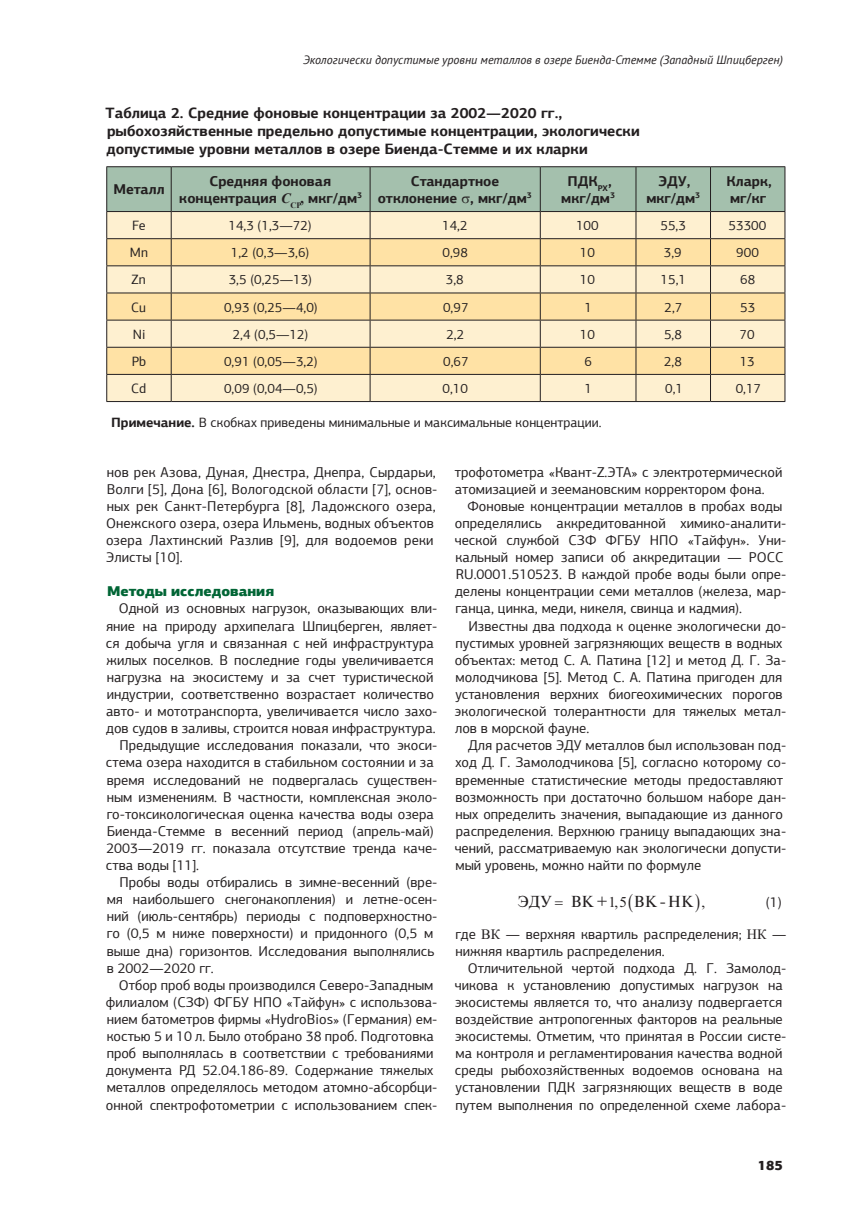
<style>
.page{position:relative;width:868px;height:1208px;background:#fff}
.page>*{position:absolute;margin:0;border:0;box-sizing:border-box;transform-origin:0 0}
.t1{font:700 15px/18px "PF Agora Sans Pro";color:#231f20}
.t2{font:15px "Newton C";letter-spacing:.005em;color:#231f20}
.t3{font:15px "Times New Roman";color:#231f20}
.t4{font:14.25px/17.1px "PF Agora Sans Pro";color:#231f20}
.t5{font:700 14.25px/17.1px "PF Agora Sans Pro";color:#231f20;text-align:center}
.t6{font:900 14.25px "PF Agora Sans Pro";color:#006535}
.t7{font:13.5px "PF Agora Sans Pro";color:#231f20}
.t8{font:900 13.5px "PF Agora Sans Pro";color:#231f20}
.t9{font:italic 12px "PT Sans";color:#231f20}
.s1{font-family:"Times New Roman";font-style:italic}
.s2{font-family:"Times New Roman"}
.s3{font-weight:700}
</style>
<div class="page">
<hr style="left:106px;top:166px;width:65px;height:1px;background:#231f20">
<hr style="left:171px;top:166px;width:199px;height:1px;background:#231f20">
<hr style="left:370px;top:166px;width:170px;height:1px;background:#231f20">
<hr style="left:540px;top:166px;width:96px;height:1px;background:#231f20">
<hr style="left:636px;top:166px;width:74px;height:1px;background:#231f20">
<hr style="left:710px;top:166px;width:75px;height:1px;background:#231f20">
<hr style="left:106px;top:401px;width:65px;height:1px;background:#231f20">
<hr style="left:171px;top:401px;width:199px;height:1px;background:#231f20">
<hr style="left:370px;top:401px;width:170px;height:1px;background:#231f20">
<hr style="left:540px;top:401px;width:96px;height:1px;background:#231f20">
<hr style="left:636px;top:401px;width:74px;height:1px;background:#231f20">
<hr style="left:710px;top:401px;width:75px;height:1px;background:#231f20">
<svg style="left:106px;top:167px;width:679px;height:234px;background:#e4d9b4"></svg>
<p class="t9" style="left:303px;top:52px;width:481px">Экологически допустимые уровни металлов в озере Биенда-Стемме (Западный Шпицберген)</p>
<p class="t1" style="left:105px;top:103px;width:535px">Таблица 2. Средние фоновые концентрации за 2002—2020 гг., рыбохозяйственные предельно допустимые концентрации, экологически допустимые уровни металлов в озере Биенда-Стемме и их кларки</p>
<p class="t5" style="left:113px;top:181px;width:52px">Металл</p>
<p class="t5" style="left:179px;top:172px;width:184px">Средняя фоновая концентрация <span class="s1">С</span><sub>СР</sub><span class="s2">,</span> мкг/дм<sup>3</sup></p>
<p class="t5" style="left:377px;top:172px;width:155px">Стандартное отклонение , мкг/дм<sup>3</sup></p>
<p class="t5" style="left:561px;top:172px;width:55px">ПДК<sub>РХ</sub>, мкг/дм<sup>3</sup></p>
<p class="t5" style="left:646px;top:172px;width:55px">ЭДУ, мкг/дм<sup>3</sup></p>
<p class="t5" style="left:726px;top:172px;width:47px;text-align:left">Кларк, мг/кг</p>
<p class="t7" style="left:132px;top:217px;width:15px">Fe</p>
<p class="t7" style="left:228px;top:217px;width:85px">14,3 (1,3—72)</p>
<p class="t7" style="left:442px;top:217px;width:27px">14,2</p>
<p class="t7" style="left:576px;top:217px;width:24px">100</p>
<p class="t7" style="left:660px;top:217px;width:27px">55,3</p>
<p class="t7" style="left:728px;top:217px;width:39px">53300</p>
<p class="t7" style="left:130px;top:245px;width:20px">Mn</p>
<p class="t7" style="left:231px;top:245px;width:80px">1,2 (0,3—3,6)</p>
<p class="t7" style="left:442px;top:245px;width:27px">0,98</p>
<p class="t7" style="left:580px;top:245px;width:17px">10</p>
<p class="t7" style="left:663px;top:245px;width:19px">3,9</p>
<p class="t7" style="left:736px;top:245px;width:24px">900</p>
<p class="t7" style="left:131px;top:272px;width:16px">Zn</p>
<p class="t7" style="left:229px;top:272px;width:85px">3,5 (0,25—13)</p>
<p class="t7" style="left:446px;top:272px;width:19px">3,8</p>
<p class="t7" style="left:580px;top:272px;width:17px">10</p>
<p class="t7" style="left:660px;top:272px;width:27px">15,1</p>
<p class="t7" style="left:740px;top:272px;width:17px">68</p>
<p class="t7" style="left:131px;top:299px;width:16px">Cu</p>
<p class="t7" style="left:224px;top:299px;width:95px">0,93 (0,25—4,0)</p>
<p class="t7" style="left:443px;top:299px;width:27px">0,97</p>
<p class="t7" style="left:584px;top:299px;width:9px">1</p>
<p class="t7" style="left:664px;top:299px;width:19px">2,7</p>
<p class="t7" style="left:740px;top:299px;width:17px">53</p>
<p class="t7" style="left:133px;top:326px;width:14px">Ni</p>
<p class="t7" style="left:233px;top:326px;width:77px">2,4 (0,5—12)</p>
<p class="t7" style="left:446px;top:326px;width:19px">2,2</p>
<p class="t7" style="left:580px;top:326px;width:17px">10</p>
<p class="t7" style="left:664px;top:326px;width:19px">5,8</p>
<p class="t7" style="left:739px;top:326px;width:17px">70</p>
<p class="t7" style="left:132px;top:353px;width:16px">Pb</p>
<p class="t7" style="left:224px;top:353px;width:95px">0,91 (0,05—3,2)</p>
<p class="t7" style="left:443px;top:353px;width:27px">0,67</p>
<p class="t7" style="left:584px;top:353px;width:9px">6</p>
<p class="t7" style="left:664px;top:353px;width:19px">2,8</p>
<p class="t7" style="left:739px;top:353px;width:17px">13</p>
<p class="t7" style="left:131px;top:380px;width:17px">Cd</p>
<p class="t7" style="left:224px;top:380px;width:95px">0,09 (0,04—0,5)</p>
<p class="t7" style="left:442px;top:380px;width:27px">0,10</p>
<p class="t7" style="left:584px;top:380px;width:9px">1</p>
<p class="t7" style="left:665px;top:380px;width:19px">0,1</p>
<p class="t7" style="left:735px;top:380px;width:27px">0,17</p>
<p class="t7" style="left:111px;top:414px;width:492px"><span class="s3">Примечание.</span> В скобках приведены минимальные и максимальные концентрации.</p>
<p class="t4" style="left:106px;top:463px;width:333px">нов рек Азова, Дуная, Днестра, Днепра, Сырдарьи, Волги [5], Дона [6], Вологодской области [7], основ&shy;ных рек Санкт-Петербурга [8], Ладожского озера, Онежского озера, озера Ильмень, водных объектов озера Лахтинский Разлив [9], для водоемов реки Элисты [10].</p>
<p class="t6" style="left:107px;top:582px;width:169px">Методы исследования</p>
<p class="t4" style="left:119px;top:600px;width:320px">Одной из основных нагрузок, оказывающих вли-</p>
<p class="t4" style="left:106px;top:617px;width:333px">яние на природу архипелага Шпицберген, являет-</p>
<p class="t4" style="left:106px;top:634px;width:329px">ся добыча угля и связанная с ней инфраструктура</p>
<p class="t4" style="left:107px;top:651px;width:328px">жилых поселков. В последние годы увеличивается</p>
<p class="t4" style="left:107px;top:668px;width:328px">нагрузка на экосистему и за счет туристической</p>
<p class="t4" style="left:107px;top:685px;width:329px">индустрии, соответственно возрастает количество</p>
<p class="t4" style="left:106px;top:702px;width:333px">авто- и мототранспорта, увеличивается число захо-</p>
<p class="t4" style="left:106px;top:720px;width:331px">дов судов в заливы, строится новая инфраструктура.</p>
<p class="t4" style="left:119px;top:737px;width:319px">Предыдущие исследования показали, что экоси-</p>
<p class="t4" style="left:106px;top:754px;width:329px">стема озера находится в стабильном состоянии и за</p>
<p class="t4" style="left:107px;top:771px;width:332px">время исследований не подвергалась существен-</p>
<p class="t4" style="left:107px;top:788px;width:332px">ным изменениям. В частности, комплексная эколо-</p>
<p class="t4" style="left:107px;top:805px;width:329px">го-токсикологическая оценка качества воды озера</p>
<p class="t4" style="left:107px;top:822px;width:328px">Биенда-Стемме в весенний период (апрель-май)</p>
<p class="t4" style="left:106px;top:839px;width:332px">2003—2019 гг. показала отсутствие тренда каче-</p>
<p class="t4" style="left:106px;top:856px;width:95px">ства воды [11].</p>
<p class="t4" style="left:119px;top:873px;width:319px">Пробы воды отбирались в зимне-весенний (вре-</p>
<p class="t4" style="left:107px;top:891px;width:332px">мя наибольшего снегонакопления) и летне-осен-</p>
<p class="t4" style="left:107px;top:908px;width:332px">ний (июль-сентябрь) периоды с подповерхностно-</p>
<p class="t4" style="left:107px;top:925px;width:328px">го (0,5 м ниже поверхности) и придонного (0,5 м</p>
<p class="t4" style="left:107px;top:942px;width:329px">выше дна) горизонтов. Исследования выполнялись</p>
<p class="t4" style="left:107px;top:959px;width:109px">в 2002—2020 гг.</p>
<p class="t4" style="left:119px;top:976px;width:316px">Отбор проб воды производился Северо-Западным</p>
<p class="t4" style="left:106px;top:993px;width:333px">филиалом (СЗФ) ФГБУ НПО «Тайфун» с использова-</p>
<p class="t4" style="left:107px;top:1010px;width:332px">нием батометров фирмы «HydroBios» (Германия) ем-</p>
<p class="t4" style="left:107px;top:1027px;width:329px">костью 5 и 10 л. Было отобрано 38 проб. Подготовка</p>
<p class="t4" style="left:107px;top:1044px;width:328px">проб выполнялась в соответствии с требованиями</p>
<p class="t4" style="left:106px;top:1062px;width:328px">документа РД 52.04.186-89. Содержание тяжелых</p>
<p class="t4" style="left:107px;top:1079px;width:332px">металлов определялось методом атомно-абсорбци-</p>
<p class="t4" style="left:106px;top:1096px;width:333px">онной спектрофотометрии с использованием спек-</p>
<p class="t4" style="left:454px;top:463px;width:329px">трофотометра «Квант-Z.ЭТА» с электротермической атомизацией и зеемановским корректором фона.</p>
<p class="t4" style="left:454px;top:497px;width:333px;text-indent:13px">Фоновые концентрации металлов в пробах воды определялись аккредитованной химико-аналити&shy;ческой службой СЗФ ФГБУ НПО «Тайфун». Уни&shy;кальный номер записи об аккредитации — РОСС RU.0001.510523. В каждой пробе воды были опре&shy;делены концентрации семи металлов (железа, мар&shy;ганца, цинка, меди, никеля, свинца и кадмия).</p>
<p class="t4" style="left:455px;top:617px;width:333px;text-indent:14px">Известны два подхода к оценке экологически до&shy;пустимых уровней загрязняющих веществ в водных объектах: метод С. А. Патина [12] и метод Д. Г. За&shy;молодчикова [5]. Метод С. А. Патина пригоден для установления верхних биогеохимических порогов экологической толерантности для тяжелых метал&shy;лов в морской фауне.</p>
<p class="t4" style="left:454px;top:737px;width:333px;text-indent:13px">Для расчетов ЭДУ металлов был использован под&shy;ход Д. Г. Замолодчикова [5], согласно которому со&shy;временные статистические методы предоставляют возможность при достаточно большом наборе дан&shy;ных определить значения, выпадающие из данного распределения. Верхнюю границу выпадающих зна&shy;чений, рассматриваемую как экологически допусти&shy;мый уровень, можно найти по формуле</p>
<p class="t2" style="left:517px;top:892px;width:35px">ÝÄÓ</p>
<p class="t2" style="left:570px;top:892px;width:124px">ÂÊ +<span class="s2">1,5</span> Ê-ÍÊ</p>
<p class="t2" style="left:634px;top:892px;width:12px">Â</p>
<p class="t3" style="left:701px;top:896px;width:5px">,</p>
<p class="t4" style="left:765px;top:893px;width:18px">(1)</p>
<p class="t4" style="left:455px;top:925px;width:332px">где <span class="s2">ВК</span> — верхняя квартиль распределения; <span class="s2">НК</span> — нижняя квартиль распределения.</p>
<p class="t4" style="left:454px;top:959px;width:333px;text-indent:13px">Отличительной чертой подхода Д. Г. Замолод&shy;чикова к установлению допустимых нагрузок на экосистемы является то, что анализу подвергается воздействие антропогенных факторов на реальные экосистемы. Отметим, что принятая в России систе&shy;ма контроля и регламентирования качества водной среды рыбохозяйственных водоемов основана на установлении ПДК загрязняющих веществ в воде путем выполнения по определенной схеме лабора-</p>
<p class="t8" style="left:757px;top:1156px;width:26px">185</p>
</div>
